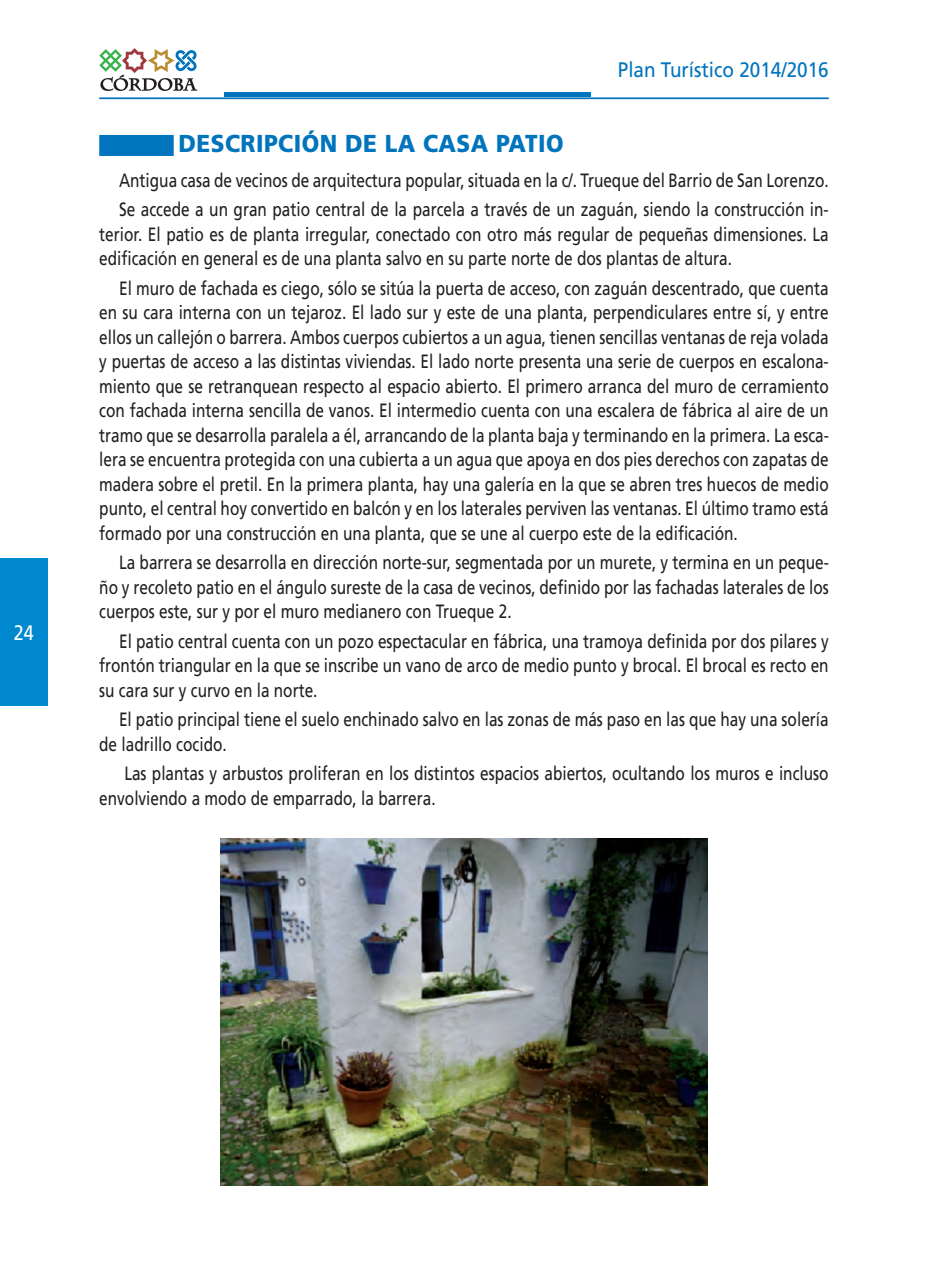
<style>
.page{position:relative;width:933px;height:1265px;background:#fff}
.page>*{position:absolute;margin:0;border:0;box-sizing:border-box;transform-origin:0 0}
.t1{font:900 24.5px "Frutiger LT Std";letter-spacing:.02em;color:#0074bc;scale:.92 1}
.t2{font:21px "Frutiger LT Std";color:#0074bc;scale:.9 1}
.t3{font:21px "Frutiger LT Std";color:#fff;scale:.85 1}
.t4{font:19.25px/24.5px "Frutiger LT Std";color:#231f20;scale:.8 1}
</style>
<div class="page">
<div style="left:0;top:559px;width:47px;height:147px;background:#0088ce"></div>
<svg style="left:99px;top:48px;width:98px;height:43px"></svg>
<hr style="left:99px;top:97px;width:729px;height:2px;background:#0074bc">
<div style="left:225px;top:92px;width:366px;height:5px;background:#0074bc"></div>
<div style="left:99px;top:135px;width:75px;height:21px;background:#0074bc"></div>
<img style="left:221px;top:838px;width:486px;height:348px">
<p class="t3" style="left:14px;top:621px;width:25px">24</p>
<p class="t2" style="left:618px;top:58px;width:236px">Plan Turístico 2014/2016</p>
<p class="t1" style="left:179px;top:129px;width:420px">DESCRIPCIÓN DE LA CASA PATIO</p>
<p class="t4" style="left:119px;top:165px;width:888px;line-height:29.4px">Antigua casa de vecinos de arquitectura popular, situada en la c/. Trueque del Barrio de San Lorenzo.<br>Se accede a un gran patio central de la parcela a través de un zaguán, siendo la construcción in-</p>
<p class="t4" style="left:99px;top:222px;width:913px">terior. El patio es de planta irregular, conectado con otro más regular de pequeñas dimensiones. La edificación en general es de una planta salvo en su parte norte de dos plantas de altura.</p>
<p class="t4" style="left:99px;top:276px;width:913px;text-align:justify;text-indent:20px">El muro de fachada es ciego, sólo se sitúa la puerta de acceso, con zaguán descentrado, que cuenta en su cara interna con un tejaroz. El lado sur y este de una planta, perpendiculares entre sí, y entre ellos un callejón o barrera. Ambos cuerpos cubiertos a un agua, tienen sencillas ventanas de reja volada y puertas de acceso a las distintas viviendas. El lado norte presenta una serie de cuerpos en escalona&shy;miento que se retranquean respecto al espacio abierto. El primero arranca del muro de cerramiento con fachada interna sencilla de vanos. El intermedio cuenta con una escalera de fábrica al aire de un tramo que se desarrolla paralela a él, arrancando de la planta baja y terminando en la primera. La esca&shy;lera se encuentra protegida con una cubierta a un agua que apoya en dos pies derechos con zapatas de madera sobre el pretil. En la primera planta, hay una galería en la que se abren tres huecos de medio punto, el central hoy convertido en balcón y en los laterales perviven las ventanas. El último tramo está formado por una construcción en una planta, que se une al cuerpo este de la edificación.</p>
<p class="t4" style="left:99px;top:550px;width:913px;text-align:justify;text-indent:20px">La barrera se desarrolla en dirección norte-sur, segmentada por un murete, y termina en un peque&shy;ño y recoleto patio en el ángulo sureste de la casa de vecinos, definido por las fachadas laterales de los cuerpos este, sur y por el muro medianero con Trueque 2.</p>
<p class="t4" style="left:99px;top:629px;width:913px;text-align:justify;text-indent:20px">El patio central cuenta con un pozo espectacular en fábrica, una tramoya definida por dos pilares y frontón triangular en la que se inscribe un vano de arco de medio punto y brocal. El brocal es recto en su cara sur y curvo en la norte.</p>
<p class="t4" style="left:99px;top:707px;width:913px;text-indent:20px">El patio principal tiene el suelo enchinado salvo en las zonas de más paso en las que hay una solería de ladrillo cocido.</p>
<p class="t4" style="left:99px;top:761px;width:913px;text-indent:25px">Las plantas y arbustos proliferan en los distintos espacios abiertos, ocultando los muros e incluso envolviendo a modo de emparrado, la barrera.</p>
</div>
